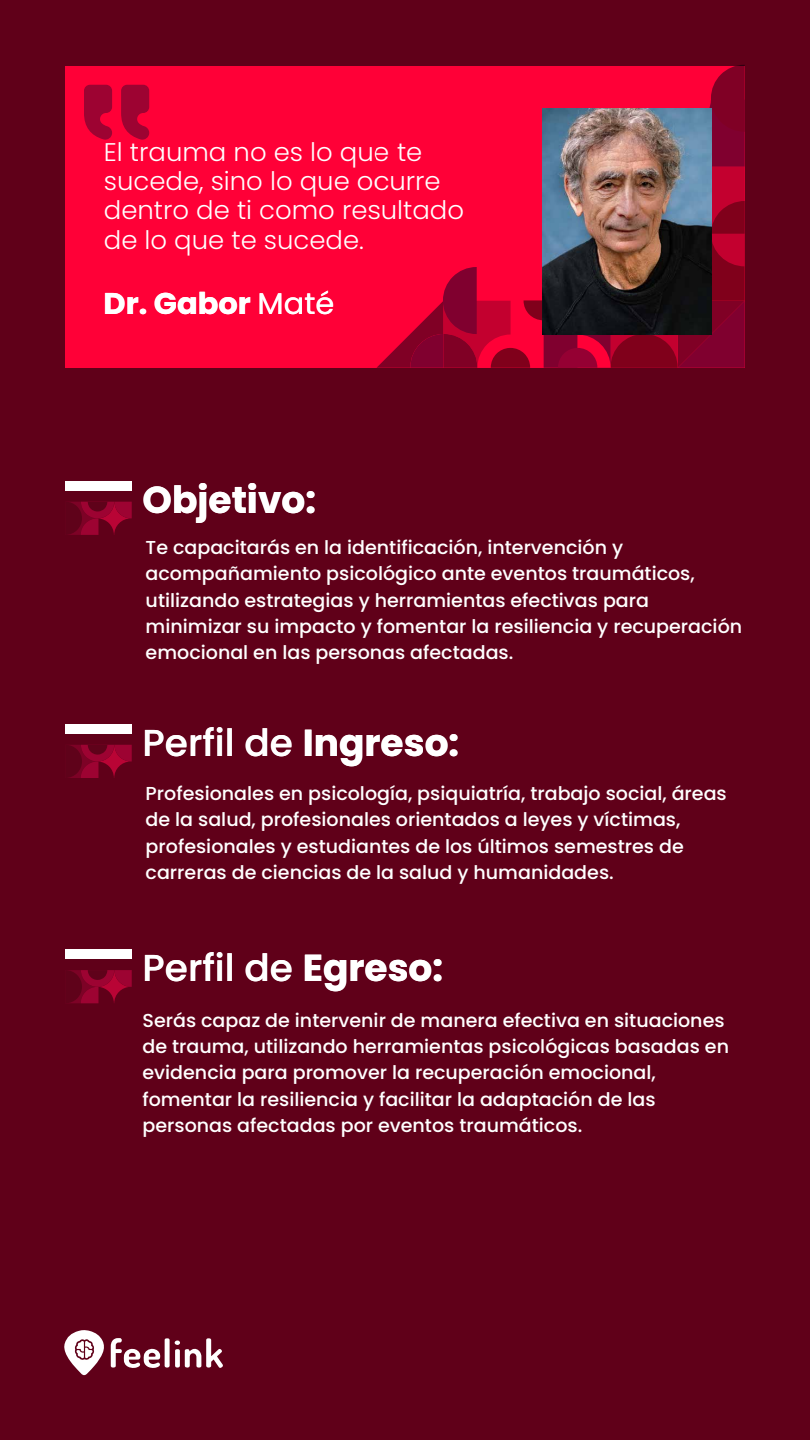
<style>
.page{position:relative;width:810px;height:1440px;background:#600019}
.page>*{position:absolute;margin:0;border:0;box-sizing:border-box;transform-origin:0 0}
.t1{font:500 37.5px "Poppins";color:#fff}
.t2{font:700 37.5px "Poppins";color:#fff}
.t3{font:700 30px "Poppins";color:#fff}
.t4{font:300 25.5px/29.2px "Poppins";color:#fff}
.t5{font:500 18.75px/26.2px "Poppins";color:#fff}
.s1{font-weight:400}
.s2{font-weight:700}
</style>
<div class="page">
<div style="left:65px;top:66px;width:680px;height:302px;background:#ff0037"></div>
<svg style="left:111px;top:1338px;width:112px;height:30px"></svg>
<svg style="left:64px;top:1330px;width:40px;height:45px"></svg>
<div style="left:65px;top:481px;width:67px;height:9px;background:#fff"></div>
<svg style="left:69px;top:502px;width:63px;height:33px"></svg>
<div style="left:65px;top:724px;width:67px;height:10px;background:#fff"></div>
<svg style="left:69px;top:745px;width:63px;height:33px"></svg>
<div style="left:65px;top:949px;width:67px;height:10px;background:#fff"></div>
<svg style="left:69px;top:970px;width:63px;height:33px"></svg>
<svg style="left:84px;top:85px;width:65px;height:55px"></svg>
<svg style="left:376px;top:65px;width:369px;height:303px"></svg>
<img style="left:542px;top:108px;width:169px;height:226px">
<h3 class="t4" style="left:104px;top:137px;width:362px">El trauma no es lo que te sucede, sino lo que ocurre dentro de ti como resultado de lo que te sucede.</h3>
<h2 class="t3" style="left:104px;top:286px;width:232px">Dr. Gabor <span class="s1">Maté</span></h2>
<h1 class="t2" style="left:143px;top:478px;width:175px">Objetivo:</h1>
<p class="t5" style="left:146px;top:534px;width:598px">Te capacitarás en la identificación, intervención y acompañamiento psicológico ante eventos traumáticos, utilizando estrategias y herramientas efectivas para minimizar su impacto y fomentar la resiliencia y recuperación emocional en las personas afectadas.</p>
<h1 class="t1" style="left:143px;top:721px;width:318px">Perfil de <span class="s2">Ingreso:</span></h1>
<p class="t5" style="left:146px;top:781px;width:583px">Profesionales en psicología, psiquiatría, trabajo social, áreas de la salud, profesionales orientados a leyes y víctimas, profesionales y estudiantes de los últimos semestres de carreras de ciencias de la salud y humanidades.</p>
<h1 class="t1" style="left:143px;top:947px;width:302px">Perfil de <span class="s2">Egreso:</span></h1>
<p class="t5" style="left:142px;top:1007px;width:588px">Serás capaz de intervenir de manera efectiva en situaciones de trauma, utilizando herramientas psicológicas basadas en evidencia para promover la recuperación emocional, fomentar la resiliencia y facilitar la adaptación de las personas afectadas por eventos traumáticos.</p>
</div>
